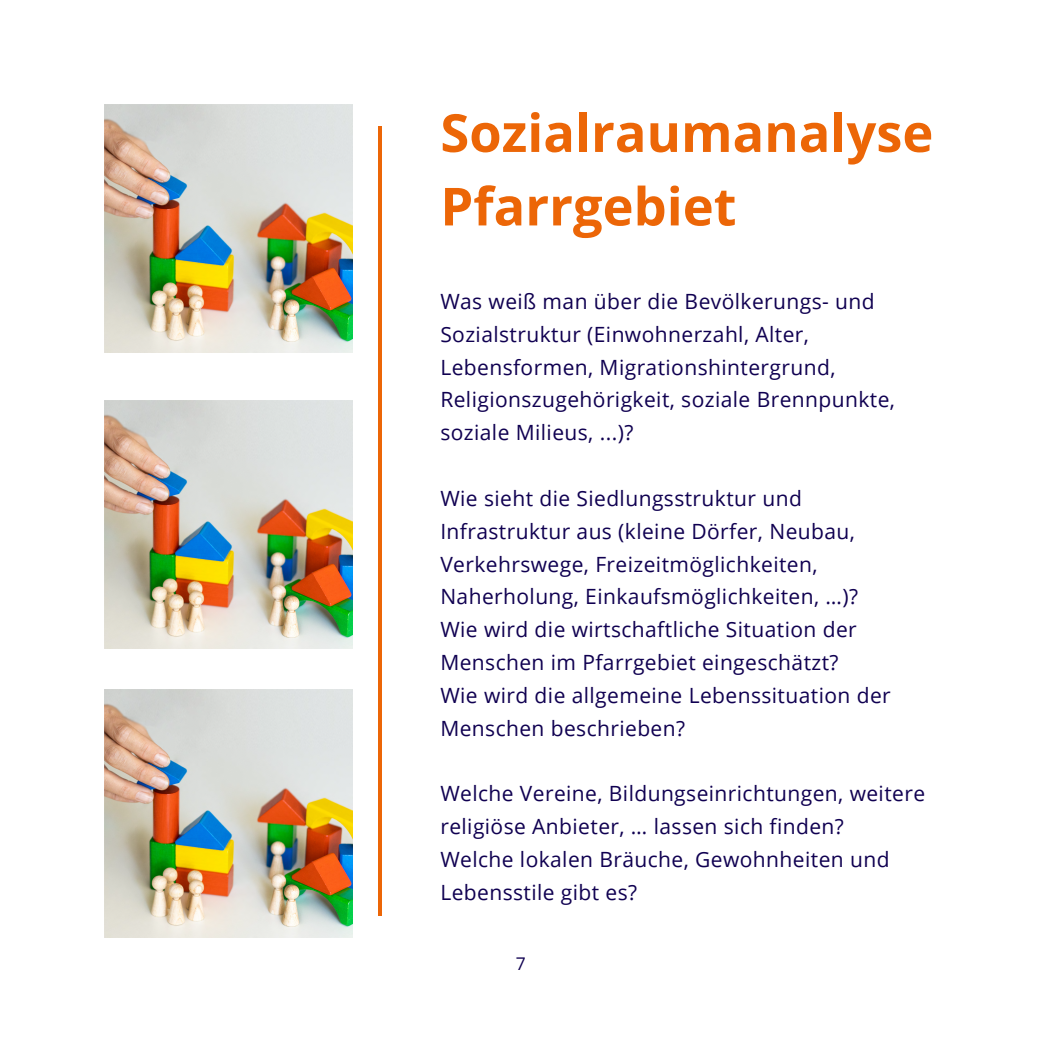
<style>
.page{position:relative;width:1042px;height:1043px;background:#fff}
.page>*{position:absolute;margin:0;border:0;box-sizing:border-box;transform-origin:0 0}
.t1{font:55.12px "Open Sans";color:#ec6607}
.t2{font:700 52.5px/73.5px "Open Sans";color:#ec6607}
.t3{font:21px/32.7px "Open Sans";letter-spacing:.02em;color:#100051}
.t4{font:17.5px "Open Sans";color:#100051}
</style>
<div class="page">
<img style="left:104px;top:104px;width:248px;height:248px">
<img style="left:104px;top:400px;width:248px;height:248px">
<img style="left:104px;top:689px;width:248px;height:248px">
<h1 class="t1" style="left:314px;top:915px;width:791px;rotate:-90deg">________________________________</h1>
<h2 class="t2" style="left:440px;top:95px;width:494px">Sozialraumanalyse<br>Pfarrgebiet</h2>
<p class="t3" style="left:440px;top:284px;width:456px">Was weiß man über die Bevölkerungs- und Sozialstruktur (Einwohnerzahl, Alter, Lebensformen, Migrationshintergrund, Religionszugehörigkeit, soziale Brennpunkte, soziale Milieus, ...)?</p>
<p class="t3" style="left:440px;top:481px;width:452px">Wie sieht die Siedlungsstruktur und Infrastruktur aus (kleine Dörfer, Neubau, Verkehrswege, Freizeitmöglichkeiten, Naherholung, Einkaufsmöglichkeiten, …)?<br>Wie wird die wirtschaftliche Situation der Menschen im Pfarrgebiet eingeschätzt?<br>Wie wird die allgemeine Lebenssituation der Menschen beschrieben?</p>
<p class="t3" style="left:440px;top:776px;width:486px">Welche Vereine, Bildungseinrichtungen, weitere religiöse Anbieter, … lassen sich finden?<br>Welche lokalen Bräuche, Gewohnheiten und Lebensstile gibt es?</p>
<p class="t4" style="left:515px;top:951px;width:11px">7</p>
</div>
